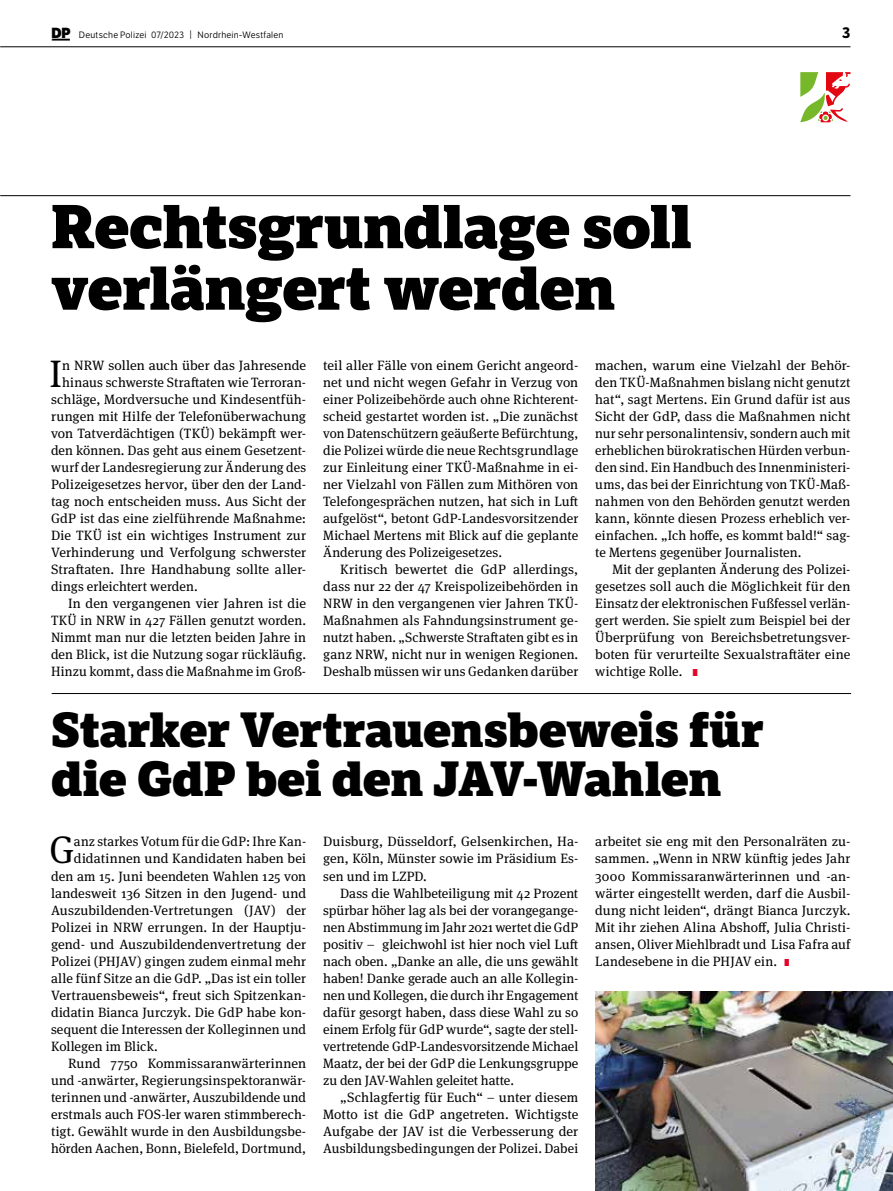
<style>
.page{position:relative;width:893px;height:1191px;background:#fff}
.page>*{position:absolute;margin:0;border:0;box-sizing:border-box;transform-origin:0 0}
.t1{font:800 60px/61.5px "LFT Etica Sheriff";letter-spacing:-.01em;color:#000}
.t2{font:800 48px/49.5px "LFT Etica Sheriff";letter-spacing:-.01em;color:#000}
.t3{font:38.25px "Meta Serif Pro";color:#000}
.t4{font:700 15px "LFT Etica";color:#000}
.t5{font:13.5px/17px "Meta Serif Pro";letter-spacing:.01em;color:#000;text-align:justify}
.t6{font:9px "LFT Etica Bk";letter-spacing:.025em;color:#000}
.s1{font-family:"LFT Etica XB";font-size:14.25px}
.s2{font-size:9.3px}
.s3{font-family:"LFT Etica XB";font-size:9.75px;color:#e40428}
</style>
<div class="page">
<hr style="left:0;top:195px;width:850px;height:1px;background:#000">
<hr style="left:0;top:47px;width:850px;height:1px;background:#000">
<svg style="left:52px;top:39px;width:18px;height:2px"></svg>
<svg style="left:800px;top:72px;width:50px;height:50px"></svg>
<img style="left:595px;top:991px;width:298px;height:200px">
<hr style="left:52px;top:693px;width:799px;height:1px;background:#000">
<p class="t6" style="left:52px;top:29px;width:233px"><span class="s1">DP</span> Deutsche Polizei 07/2023 <span class="s2">|</span> Nordrhein-Westfalen</p>
<p class="t4" style="left:842px;top:23px;width:10px">3</p>
<h1 class="t1" style="left:51px;top:196px;width:642px">Rechtsgrundlage soll verlängert werden</h1>
<h3 class="t3" style="left:50px;top:346px;width:14px">I</h3>
<p class="t5" style="left:62px;top:356px;width:245px">n NRW sollen auch über das Jahresende</p>
<p class="t5" style="left:595px;top:356px;width:257px">machen, warum eine Vielzahl der Behör&shy;den TKÜ-Maßnahmen bislang nicht genutzt hat“, sagt Mertens. Ein Grund dafür ist aus Sicht der GdP, dass die Maßnahmen nicht nur sehr personalintensiv, sondern auch mit erheblichen bürokratischen Hürden verbun&shy;den sind. Ein Handbuch des Innenministeri&shy;ums, das bei der Einrichtung von TKÜ-Maß&shy;nahmen von den Behörden genutzt werden kann, könnte diesen Prozess erheblich ver&shy;einfachen. „Ich hoffe, es kommt bald!“ sag&shy;te Mertens gegenüber Journalisten.</p>
<p class="t5" style="left:595px;top:560px;width:257px;text-indent:17px">Mit der geplanten Änderung des Polizei&shy;gesetzes soll auch die Möglichkeit für den Einsatz der elektronischen Fußfessel verlän&shy;gert werden. Sie spielt zum Beispiel bei der Überprüfung von Bereichsbetretungsver&shy;boten für verurteilte Sexualstraftäter eine wichtige Rolle. <span class="s3">I</span></p>
<h2 class="t2" style="left:51px;top:705px;width:714px">Starker Vertrauensbeweis für die GdP bei den JAV-Wahlen</h2>
<h3 class="t3" style="left:49px;top:822px;width:26px">G</h3>
<p class="t5" style="left:74px;top:832px;width:234px">anz starkes Votum für die GdP: Ihre Kan-</p>
<p class="t5" style="left:323px;top:356px;width:257px">teil aller Fälle von einem Gericht angeord&shy;net und nicht wegen Gefahr in Verzug von einer Polizeibehörde auch ohne Richterent&shy;scheid gestartet worden ist. „Die zunächst von Datenschützern geäußerte Befürchtung, die Polizei würde die neue Rechtsgrundlage zur Einleitung einer TKÜ-Maßnahme in ei&shy;ner Vielzahl von Fällen zum Mithören von Telefongesprächen nutzen, hat sich in Luft aufgelöst“, betont GdP-Landesvorsitzender Michael Mertens mit Blick auf die geplante Änderung des Polizeigesetzes.</p>
<p class="t5" style="left:323px;top:560px;width:257px;text-indent:17px">Kritisch bewertet die GdP allerdings, dass nur 22 der 47 Kreispolizeibehörden in NRW in den vergangenen vier Jahren TKÜ-Maßnahmen als Fahndungsinstrument ge&shy;nutzt haben. „Schwerste Straftaten gibt es in ganz NRW, nicht nur in wenigen Regionen.<br>Deshalb müssen wir uns Gedanken darüber</p>
<p class="t5" style="left:62px;top:373px;width:245px">hinaus schwerste Straftaten wie Terroran-</p>
<p class="t5" style="left:51px;top:390px;width:257px">schläge, Mordversuche und Kindesentfüh-</p>
<p class="t5" style="left:51px;top:407px;width:257px">rungen mit Hilfe der Telefonüberwachung</p>
<p class="t5" style="left:51px;top:424px;width:257px">von Tatverdächtigen (TKÜ) bekämpft wer-</p>
<p class="t5" style="left:51px;top:441px;width:257px">den können. Das geht aus einem Gesetzent-</p>
<p class="t5" style="left:51px;top:458px;width:257px">wurf der Landesregierung zur Änderung des</p>
<p class="t5" style="left:51px;top:475px;width:257px">Polizeigesetzes hervor, über den der Land-</p>
<p class="t5" style="left:51px;top:492px;width:257px">tag noch entscheiden muss. Aus Sicht der</p>
<p class="t5" style="left:51px;top:509px;width:257px">GdP ist das eine zielführende Maßnahme:</p>
<p class="t5" style="left:51px;top:526px;width:257px">Die TKÜ ist ein wichtiges Instrument zur</p>
<p class="t5" style="left:51px;top:543px;width:257px">Verhinderung und Verfolgung schwerster</p>
<p class="t5" style="left:51px;top:560px;width:257px">Straftaten. Ihre Handhabung sollte aller-</p>
<p class="t5" style="left:51px;top:577px;width:148px">dings erleichtert werden.</p>
<p class="t5" style="left:68px;top:594px;width:240px">In den vergangenen vier Jahren ist die</p>
<p class="t5" style="left:51px;top:611px;width:257px">TKÜ in NRW in 427 Fällen genutzt worden.</p>
<p class="t5" style="left:51px;top:628px;width:257px">Nimmt man nur die letzten beiden Jahre in</p>
<p class="t5" style="left:51px;top:645px;width:257px">den Blick, ist die Nutzung sogar rückläufig.</p>
<p class="t5" style="left:51px;top:662px;width:257px">Hinzu kommt, dass die Maßnahme im Groß-</p>
<p class="t5" style="left:323px;top:832px;width:257px">Duisburg, Düsseldorf, Gelsenkirchen, Ha&shy;gen, Köln, Münster sowie im Präsidium Es&shy;sen und im LZPD.</p>
<p class="t5" style="left:323px;top:883px;width:257px;text-indent:17px">Dass die Wahlbeteiligung mit 42 Prozent spürbar höher lag als bei der vorangegange&shy;nen Abstimmung im Jahr 2021 wertet die GdP positiv – gleichwohl ist hier noch viel Luft nach oben. „Danke an alle, die uns gewählt haben! Danke gerade auch an alle Kollegin&shy;nen und Kollegen, die durch ihr Engagement dafür gesorgt haben, dass diese Wahl zu so einem Erfolg für GdP wurde“, sagte der stell&shy;vertretende GdP-Landesvorsitzende Michael Maatz, der bei der GdP die Lenkungsgruppe zu den JAV-Wahlen geleitet hatte.</p>
<p class="t5" style="left:323px;top:1087px;width:257px;text-indent:17px">„Schlagfertig für Euch“ – unter diesem Motto ist die GdP angetreten. Wichtigste Aufgabe der JAV ist die Verbesserung der Ausbildungsbedingungen der Polizei. Dabei</p>
<p class="t5" style="left:595px;top:832px;width:257px">arbeitet sie eng mit den Personalräten zu&shy;sammen. „Wenn in NRW künftig jedes Jahr 3000 Kommissaranwärterinnen und -an&shy;wärter eingestellt werden, darf die Ausbil&shy;dung nicht leiden“, drängt Bianca Jurczyk.<br>Mit ihr ziehen Alina Abshoff, Julia Christi&shy;ansen, Oliver Miehlbradt und Lisa Fafra auf Landesebene in die PHJAV ein. <span class="s3">I</span></p>
<p class="t5" style="left:74px;top:849px;width:234px">didatinnen und Kandidaten haben bei</p>
<p class="t5" style="left:51px;top:866px;width:257px">den am 15. Juni beendeten Wahlen 125 von</p>
<p class="t5" style="left:51px;top:883px;width:257px">landesweit 136 Sitzen in den Jugend- und</p>
<p class="t5" style="left:51px;top:900px;width:257px">Auszubildenden-Vertretungen (JAV) der</p>
<p class="t5" style="left:51px;top:917px;width:257px">Polizei in NRW errungen. In der Hauptju-</p>
<p class="t5" style="left:51px;top:934px;width:257px">gend- und Auszubildendenvertretung der</p>
<p class="t5" style="left:51px;top:951px;width:257px">Polizei (PHJAV) gingen zudem einmal mehr</p>
<p class="t5" style="left:51px;top:968px;width:257px">alle fünf Sitze an die GdP. „Das ist ein toller</p>
<p class="t5" style="left:51px;top:985px;width:257px">Vertrauensbeweis“, freut sich Spitzenkan-</p>
<p class="t5" style="left:51px;top:1002px;width:257px">didatin Bianca Jurczyk. Die GdP habe kon-</p>
<p class="t5" style="left:51px;top:1019px;width:257px">sequent die Interessen der Kolleginnen und</p>
<p class="t5" style="left:51px;top:1036px;width:108px">Kollegen im Blick.</p>
<p class="t5" style="left:68px;top:1053px;width:240px">Rund 7750 Kommissaranwärterinnen</p>
<p class="t5" style="left:51px;top:1070px;width:257px">und -anwärter, Regierungsinspektoranwär-</p>
<p class="t5" style="left:51px;top:1087px;width:257px">terinnen und -anwärter, Auszubildende und</p>
<p class="t5" style="left:51px;top:1104px;width:257px">erstmals auch FOS-ler waren stimmberech-</p>
<p class="t5" style="left:51px;top:1121px;width:257px">tigt. Gewählt wurde in den Ausbildungsbe-</p>
<p class="t5" style="left:51px;top:1138px;width:257px">hörden Aachen, Bonn, Bielefeld, Dortmund,</p>
</div>
